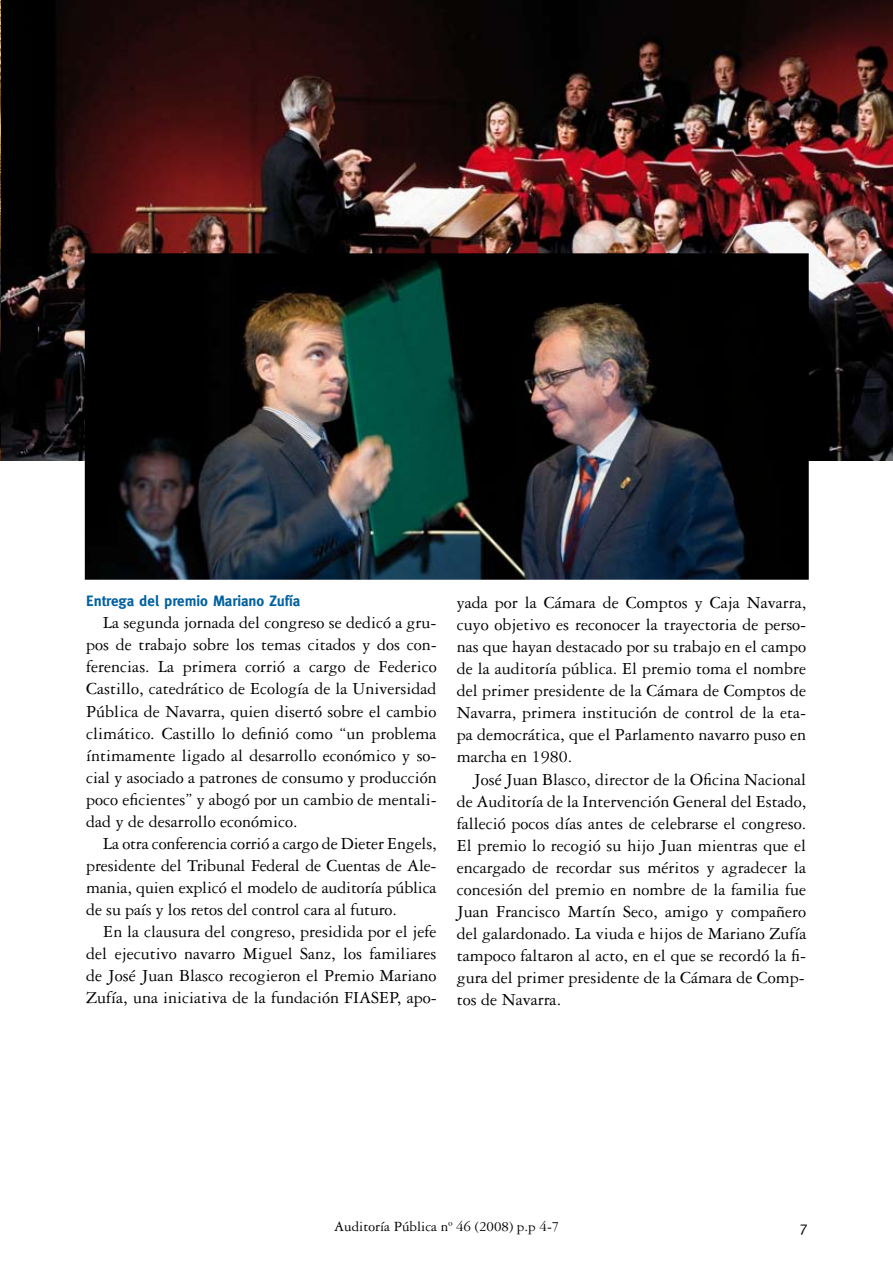
<style>
.page{position:relative;width:893px;height:1263px;background:#fff}
.page>*{position:absolute;margin:0;border:0;box-sizing:border-box;transform-origin:0 0}
.t1{font:18px/22px "Garamond Three";color:#000;text-align:justify}
.t2{font:15px "Garamond Three";color:#000}
.t3{font:700 15px "Meta";color:#0061a1}
.t4{font:15px "Meta";color:#000}
</style>
<div class="page">
<img style="left:0;top:0;width:893px;height:461px">
<img style="left:85px;top:253px;width:724px;height:327px">
<p class="t3" style="left:86px;top:592px;width:216px">Entrega del premio Mariano Zufía</p>
<p class="t1" style="left:86px;top:612px;width:352px;text-indent:17px">La segunda jornada del congreso se dedicó a gru&shy;pos de trabajo sobre los temas citados y dos con&shy;ferencias. La primera corrió a cargo de Federico Castillo, catedrático de Ecología de la Universidad Pública de Navarra, quien disertó sobre el cambio climático. Castillo lo definió como “un problema íntimamente ligado al desarrollo económico y so&shy;cial y asociado a patrones de consumo y producción poco eficientes” y abogó por un cambio de mentali&shy;dad y de desarrollo económico.</p>
<p class="t1" style="left:86px;top:832px;width:352px;text-indent:17px">La otra conferencia corrió a cargo de Dieter Engels, presidente del Tribunal Federal de Cuentas de Ale&shy;mania, quien explicó el modelo de auditoría pública de su país y los retos del control cara al futuro.</p>
<p class="t1" style="left:86px;top:921px;width:352px;text-indent:17px">En la clausura del congreso, presidida por el jefe del ejecutivo navarro Miguel Sanz, los familiares de José Juan Blasco recogieron el Premio Mariano Zufía, una iniciativa de la fundación FIASEP, apo-</p>
<p class="t1" style="left:457px;top:592px;width:351px">yada por la Cámara de Comptos y Caja Navarra, cuyo objetivo es reconocer la trayectoria de perso&shy;nas que hayan destacado por su trabajo en el campo de la auditoría pública. El premio toma el nombre del primer presidente de la Cámara de Comptos de Navarra, primera institución de control de la eta&shy;pa democrática, que el Parlamento navarro puso en marcha en 1980.</p>
<p class="t1" style="left:457px;top:768px;width:351px;text-indent:17px">José Juan Blasco, director de la Oficina Nacional de Auditoría de la Intervención General del Estado, falleció pocos días antes de celebrarse el congreso.<br>El premio lo recogió su hijo Juan mientras que el encargado de recordar sus méritos y agradecer la concesión del premio en nombre de la familia fue Juan Francisco Martín Seco, amigo y compañero del galardonado. La viuda e hijos de Mariano Zufía tampoco faltaron al acto, en el que se recordó la fi&shy;gura del primer presidente de la Cámara de Comp&shy;tos de Navarra.</p>
<p class="t2" style="left:334px;top:1218px;width:227px">Auditoría Pública nº 46 (2008) p.p 4-7</p>
<p class="t4" style="left:800px;top:1218px;width:10px">7</p>
</div>
